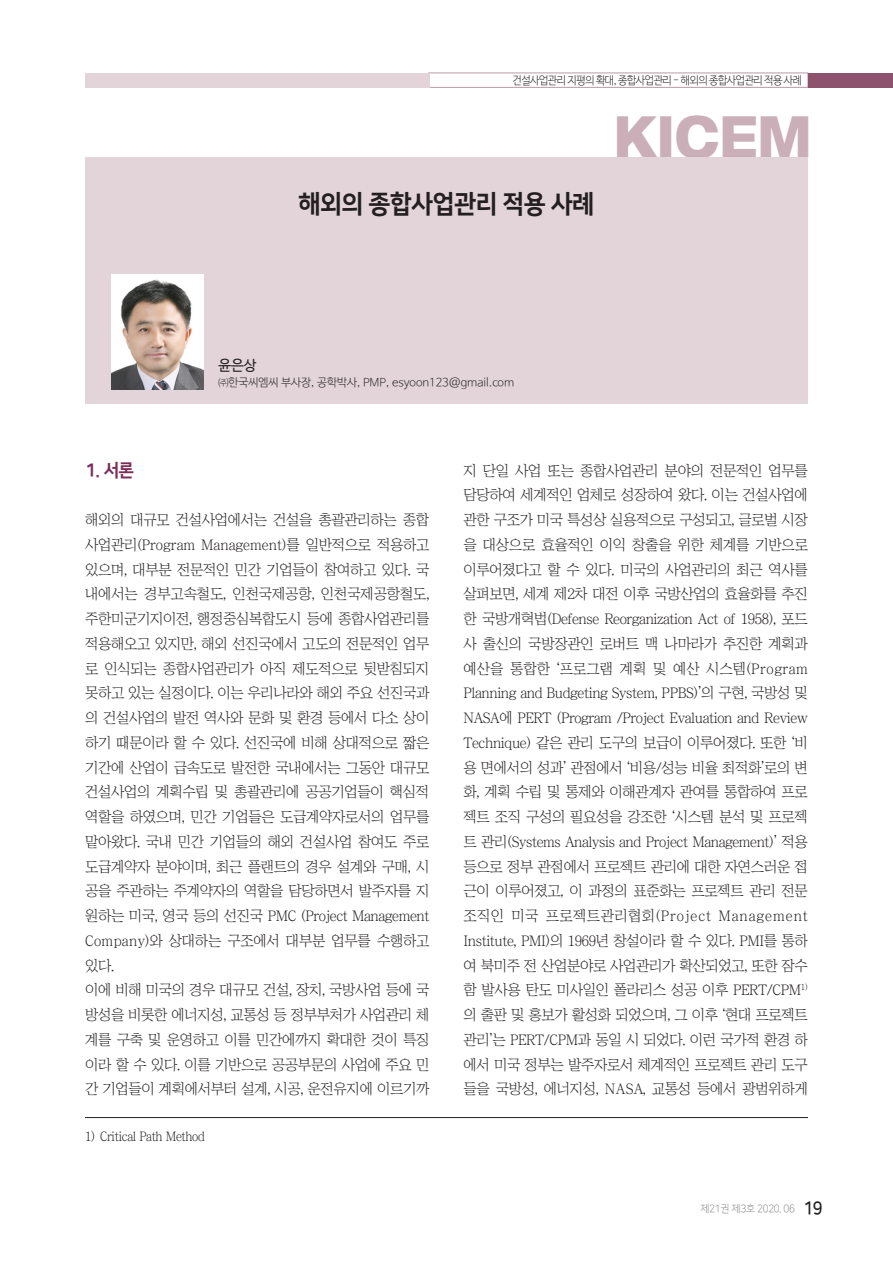
<style>
.page{position:relative;width:893px;height:1263px;background:#fff}
.page>*{position:absolute;margin:0;border:0;box-sizing:border-box;transform-origin:0 0}
.t1{font:800 expanded 58.05px "Helvetica 83";color:#caafb8;scale:.8 1}
.t2{font:25.5px "Nanum Square EB";letter-spacing:-.025em;color:#231f20;scale:.95 1}
._1{font:18px "Nanum Square EB";color:#792e58;scale:.95 1}
.본문-신{font:14.7px/24.8px "Chosunilbo NM";letter-spacing:-.025em;color:#231f20;text-align:justify}
.상단저자이름{font:14.25px "Nanum Barun Gothic";color:#231f20}
.각주{font:13.2px "Chosunilbo NM";letter-spacing:-.025em;color:#231f20;scale:.95 1}
.상단저자소속{font:300 11.25px "Nanum Barun Gothic";color:#231f20}
.정규{font:300 11.25px "Nanum Barun Gothic";letter-spacing:-.045em;color:#231f20;scale:.93 1}
.정규-2{font:10.5px "Nanum Square L";letter-spacing:-.025em;color:#6c6d70;scale:.95 1}
.s1{font-family:"Nanum Square B";font-size:18px;color:#231f20}
</style>
<div class="page">
<div style="left:428px;top:73px;width:380px;height:15px;border:1px solid #bc9aa6"></div>
<div style="left:85px;top:157px;width:723px;height:247px;background:#e2d4d8"></div>
<div style="left:808px;top:73px;width:85px;height:15px;background:#8d526d"></div>
<div style="left:85px;top:73px;width:345px;height:15px;background:#e2d4d8"></div>
<img style="left:111px;top:274px;width:92px;height:115px">
<hr style="left:85px;top:1117px;width:723px;height:1px;background:#231f20">
<p class="정규" style="left:512px;top:74px;width:313px">건설사업관리 지평의 확대, 종합사업관리 - 해외의 종합사업관리 적용 사례</p>
<p class="t2" style="left:299px;top:190px;width:313px">해외의 종합사업관리 적용 사례</p>
<h1 class="t1" style="left:614px;top:100px;width:249px">KICEM</h1>
<p class="상단저자이름" style="left:218px;top:358px;width:40px">윤은상</p>
<p class="상단저자소속" style="left:218px;top:376px;width:297px">㈜한국씨엠씨 부사장, 공학박사, PMP, esyoon123@gmail.com</p>
<p class="_1" style="left:85px;top:460px;width:53px">1. 서론</p>
<p class="본문-신" style="left:85px;top:507px;width:346px">해외의 대규모 건설사업에서는 건설을 총괄관리하는 종합 사업관리(Program Management)를 일반적으로 적용하고 있으며, 대부분 전문적인 민간 기업들이 참여하고 있다. 국 내에서는 경부고속철도, 인천국제공항, 인천국제공항철도, 주한미군기지이전, 행정중심복합도시 등에 종합사업관리를 적용해오고 있지만, 해외 선진국에서 고도의 전문적인 업무 로 인식되는 종합사업관리가 아직 제도적으로 뒷받침되지 못하고 있는 실정이다. 이는 우리나라와 해외 주요 선진국과 의 건설사업의 발전 역사와 문화 및 환경 등에서 다소 상이 하기 때문이라 할 수 있다. 선진국에 비해 상대적으로 짧은 기간에 산업이 급속도로 발전한 국내에서는 그동안 대규모 건설사업의 계획수립 및 총괄관리에 공공기업들이 핵심적 역할을 하였으며, 민간 기업들은 도급계약자로서의 업무를 맡아왔다. 국내 민간 기업들의 해외 건설사업 참여도 주로 도급계약자 분야이며, 최근 플랜트의 경우 설계와 구매, 시 공을 주관하는 주계약자의 역할을 담당하면서 발주자를 지 원하는 미국, 영국 등의 선진국 PMC (Project Management Company)와 상대하는 구조에서 대부분 업무를 수행하고 있다.</p>
<p class="본문-신" style="left:85px;top:978px;width:346px">이에 비해 미국의 경우 대규모 건설, 장치, 국방사업 등에 국 방성을 비롯한 에너지성, 교통성 등 정부부처가 사업관리 체 계를 구축 및 운영하고 이를 민간에까지 확대한 것이 특징 이라 할 수 있다. 이를 기반으로 공공부문의 사업에 주요 민 간 기업들이 계획에서부터 설계, 시공, 운전유지에 이르기까</p>
<p class="각주" style="left:85px;top:1130px;width:128px">1) Critical Path Method</p>
<p class="본문-신" style="left:463px;top:458px;width:346px">지 단일 사업 또는 종합사업관리 분야의 전문적인 업무를 담당하여 세계적인 업체로 성장하여 왔다. 이는 건설사업에 관한 구조가 미국 특성상 실용적으로 구성되고, 글로벌 시장 을 대상으로 효율적인 이익 창출을 위한 체계를 기반으로 이루어졌다고 할 수 있다. 미국의 사업관리의 최근 역사를 살펴보면, 세계 제2차 대전 이후 국방산업의 효율화를 추진 한 국방개혁법(Defense Reorganization Act of 1958), 포드 사 출신의 국방장관인 로버트 맥 나마라가 추진한 계획과 예산을 통합한 ‘프로그램 계획 및 예산 시스템(Program Planning and Budgeting System, PPBS)’의 구현, 국방성 및 NASA에 PERT (Program /Project Evaluation and Review Technique) 같은 관리 도구의 보급이 이루어졌다. 또한 ‘비 용 면에서의 성과’ 관점에서 ‘비용/성능 비율 최적화’로의 변 화, 계획 수립 및 통제와 이해관계자 관여를 통합하여 프로 젝트 조직 구성의 필요성을 강조한 ‘시스템 분석 및 프로젝 트 관리(Systems Analysis and Project Management)’ 적용 등으로 정부 관점에서 프로젝트 관리에 대한 자연스러운 접 근이 이루어졌고, 이 과정의 표준화는 프로젝트 관리 전문 조직인 미국 프로젝트관리협회(Project Management Institute, PMI)의 1969년 창설이라 할 수 있다. PMI를 통하 여 북미주 전 산업분야로 사업관리가 확산되었고, 또한 잠수 함 발사용 탄도 미사일인 폴라리스 성공 이후 PERT/CPM<sup>1) </sup>의 출판 및 홍보가 활성화 되었으며, 그 이후 ‘현대 프로젝트 관리’는 PERT/CPM과 동일 시 되었다. 이런 국가적 환경 하 에서 미국 정부는 발주자로서 체계적인 프로젝트 관리 도구 들을 국방성, 에너지성, NASA, 교통성 등에서 광범위하게</p>
<p class="정규-2" style="left:700px;top:1203px;width:130px">제21권 제3호 2020. 06 <span class="s1">19</span></p>
</div>
